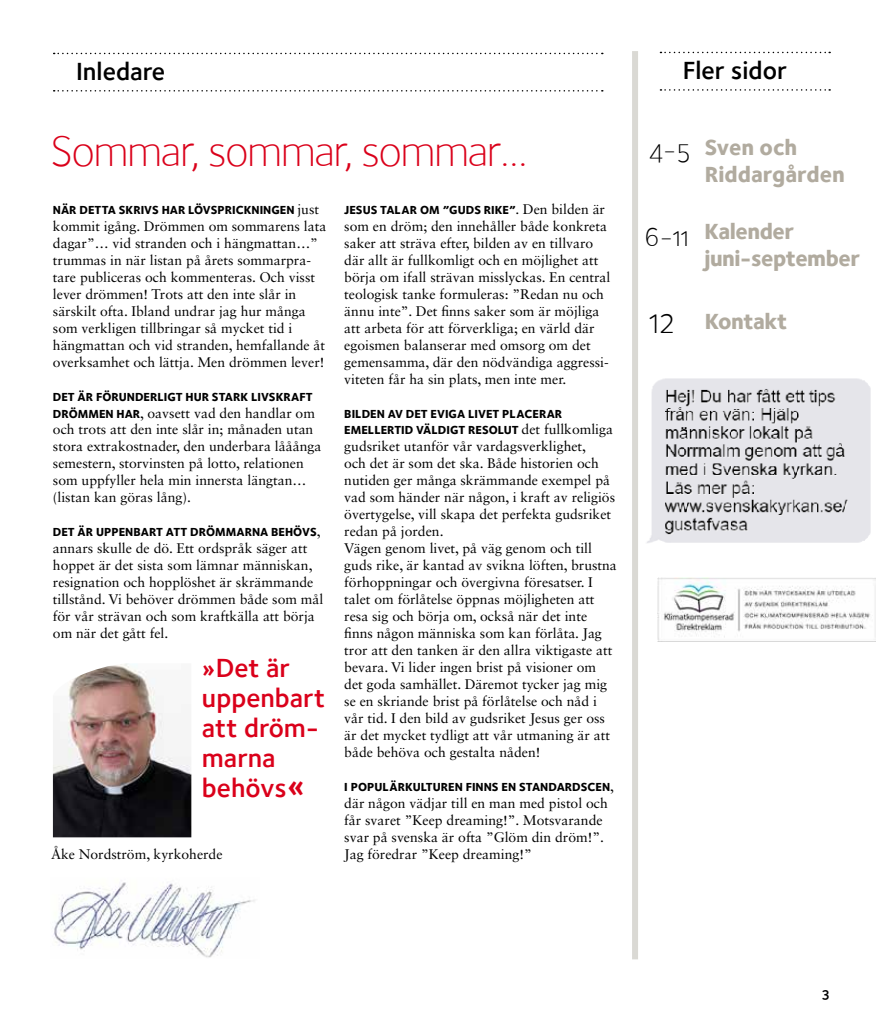
<style>
.page{position:relative;width:893px;height:1029px;background:#fff}
.page>*{position:absolute;margin:0;border:0;box-sizing:border-box;transform-origin:0 0}
.t1{font:300 45px "Foundry Sterling";letter-spacing:-.03em;color:#da001a}
.t2{font:36px "Foundry Sterling Light OSF";color:#000}
.t3{font:28.5px "Foundry Sterling Light OSF";color:#000}
.t4{font:27px/30px "Foundry Sterling Demi OSF";color:#da001a}
.t5{font:600 25.5px "Foundry Sterling";color:#000}
.t6{font:800 22.5px/27px "Foundry Sterling";letter-spacing:-.02em;color:#b1ab9f}
.t7{font:800 22.5px/27px "Foundry Sterling";color:#b1ab9f}
.t8{font:15px "Foundry Sterling Demi Expert";color:#000}
.t9{font:13.95px/17px "Sabon LT Std";color:#000}
.t10{font:12px/17px "Foundry Sterling Extra Bold OSF";color:#000}
.s1{font-family:"Sabon LT Std";font-size:13.95px}
.s2{font-family:"Foundry Sterling Extra Bold OSF";font-size:12px}
.s3{font-size:36px}
</style>
<div class="page">
<svg style="left:660px;top:52px;width:170px;height:1px"></svg>
<svg style="left:54px;top:53px;width:549px;height:1px"></svg>
<svg style="left:660px;top:89px;width:170px;height:2px"></svg>
<svg style="left:54px;top:90px;width:549px;height:2px"></svg>
<img style="left:53px;top:663px;width:138px;height:174px">
<div style="left:632px;top:51px;width:6px;height:908px;background:#dad9d4"></div>
<img style="left:53px;top:882px;width:202px;height:76px">
<img style="left:657px;top:577px;width:219px;height:64px">
<img style="left:647px;top:378px;width:224px;height:165px">
<h3 class="t5" style="left:76px;top:57px;width:90px">Inledare</h3>
<h3 class="t5" style="left:683px;top:56px;width:106px">Fler sidor</h3>
<h1 class="t1" style="left:51px;top:125px;width:478px">Sommar, sommar, sommar…</h1>
<p class="t10" style="left:53px;top:201px;width:268px">NÄR DETTA SKRIVS HAR LÖVSPRICKNINGEN <span class="s1">just</span></p>
<p class="t9" style="left:53px;top:217px;width:275px">kommit igång. Drömmen om sommarens lata dagar”… vid stranden och i hängmattan…” trummas in när listan på årets sommarpra&shy;tare publiceras och kommenteras. Och visst lever drömmen! Trots att den inte slår in särskilt ofta. Ibland undrar jag hur många som verkligen tillbringar så mycket tid i hängmattan och vid stranden, hemfallande åt overksamhet och lättja. Men drömmen lever!</p>
<p class="t10" style="left:53px;top:388px;width:261px">DET ÄR FÖRUNDERLIGT HUR STARK LIVSKRAFT</p>
<p class="t9" style="left:53px;top:404px;width:270px"><span class="s2">DRÖMMEN HAR</span>, oavsett vad den handlar om och trots att den inte slår in; månaden utan stora extrakostnader, den underbara lååånga semestern, storvinsten på lotto, relationen som uppfyller hela min innersta längtan… (listan kan göras lång).</p>
<p class="t10" style="left:53px;top:523px;width:269px">DET ÄR UPPENBART ATT DRÖMMARNA BEHÖVS<span class="s1">,</span></p>
<p class="t9" style="left:53px;top:540px;width:272px">annars skulle de dö. Ett ordspråk säger att hoppet är det sista som lämnar människan, resignation och hopplöshet är skrämmande tillstånd. Vi behöver drömmen både som mål för vår strävan och som kraftkälla att börja om när det gått fel.</p>
<h3 class="t4" style="left:202px;top:652px;width:125px">»Det är uppenbart att dröm&shy;marna behövs<span class="s3">«</span></h3>
<p class="t9" style="left:51px;top:845px;width:173px">Åke Nordström, kyrkoherde</p>
<p class="t10" style="left:344px;top:201px;width:262px">JESUS TALAR OM ”GUDS RIKE”<span class="s1">. Den bilden är</span></p>
<p class="t9" style="left:344px;top:217px;width:268px">som en dröm; den innehåller både konkreta saker att sträva efter, bilden av en tillvaro där allt är fullkomligt och en möjlighet att börja om ifall strävan misslyckas. En central teologisk tanke formuleras: ”Redan nu och ännu inte”. Det finns saker som är möjliga att arbeta för att förverkliga; en värld där egoismen balanserar med omsorg om det gemensamma, där den nödvändiga aggressi&shy;viteten får ha sin plats, men inte mer.</p>
<p class="t10" style="left:344px;top:405px;width:270px">BILDEN AV DET EVIGA LIVET PLACERAR<br>EMELLERTID VÄLDIGT RESOLUT <span class="s1">det fullkomliga</span></p>
<p class="t9" style="left:344px;top:438px;width:274px">gudsriket utanför vår vardagsverklighet,<br>och det är som det ska. Både historien och nutiden ger många skrämmande exempel på vad som händer när någon, i kraft av religiös övertygelse, vill skapa det perfekta gudsriket redan på jorden.<br>Vägen genom livet, på väg genom och till guds rike, är kantad av svikna löften, brustna förhoppningar och övergivna föresatser. I talet om förlåtelse öppnas möjligheten att resa sig och börja om, också när det inte finns någon människa som kan förlåta. Jag tror att den tanken är den allra viktigaste att bevara. Vi lider ingen brist på visioner om det goda samhället. Däremot tycker jag mig se en skriande brist på förlåtelse och nåd i vår tid. I den bild av gudsriket Jesus ger oss är det mycket tydligt att vår utmaning är att både behöva och gestalta nåden!</p>
<p class="t10" style="left:344px;top:778px;width:271px">I POPULÄRKULTUREN FINNS EN STANDARDSCEN<span class="s1">,</span></p>
<p class="t9" style="left:344px;top:794px;width:265px">där någon vädjar till en man med pistol och får svaret ”Keep dreaming!”. Motsvarande svar på svenska är ofta ”Glöm din dröm!”.<br>Jag föredrar ”Keep dreaming!”</p>
<h3 class="t3" style="left:650px;top:133px;width:42px">4-5</h3>
<h3 class="t3" style="left:645px;top:220px;width:46px">6-11</h3>
<h3 class="t7" style="left:705px;top:134px;width:142px">Sven och<br>Riddargården</h3>
<h3 class="t6" style="left:704px;top:218px;width:157px">Kalender juni-september</h3>
<h2 class="t2" style="left:650px;top:300px;width:26px">12</h2>
<h3 class="t6" style="left:705px;top:307px;width:84px">Kontakt</h3>
<p class="t8" style="left:822px;top:984px;width:8px">3</p>
</div>
